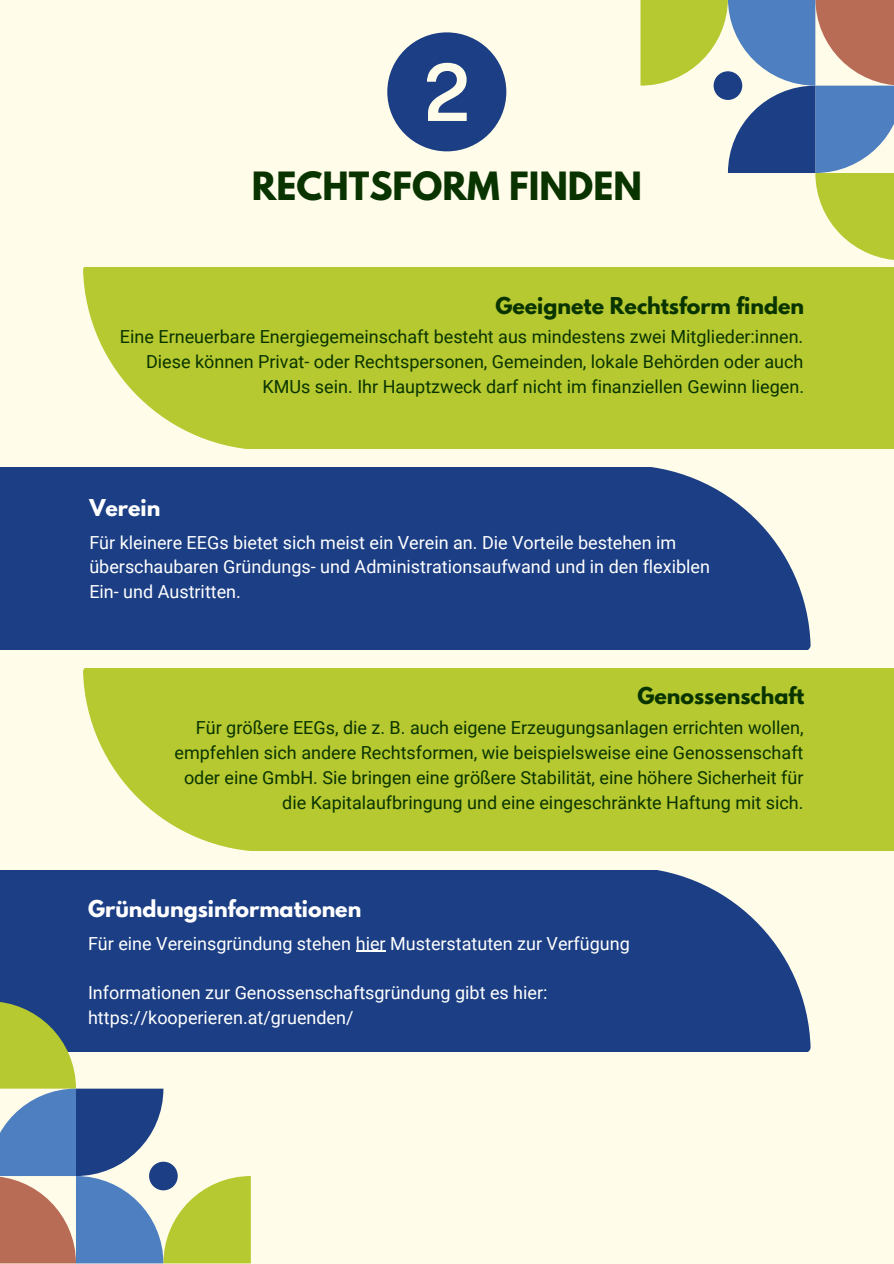
<style>
.page{position:relative;width:894px;height:1264px;background:#fff}
.page>*{position:absolute;margin:0;border:0;box-sizing:border-box;transform-origin:0 0}
.t1{font:700 34.5px "League Spartan";color:#093400}
.t2{font:700 20.55px "League Spartan";color:#093400}
.t3{font:700 20.55px "League Spartan";color:#fff}
.t4{font:18px/24.8px "Roboto";color:#093400;text-align:right}
.t5{font:18px/24.8px "Roboto";color:#fff}
</style>
<div class="page">
<div style="left:0;top:0;width:893px;height:1263px;background:#fffdea"></div>
<div style="left:83px;top:267px;width:810px;height:181px;background:#b6c930"></div>
<div style="left:0;top:468px;width:810px;height:181px;background:#1b3e84"></div>
<div style="left:83px;top:668px;width:810px;height:182px;background:#b6c930"></div>
<div style="left:0;top:870px;width:810px;height:181px;background:#1b3e84"></div>
<svg style="left:640px;top:0;width:253px;height:260px"></svg>
<div style="left:713px;top:71px;width:29px;height:29px;background:#1b3e84;border-radius:50%"></div>
<svg style="left:0;top:1001px;width:251px;height:262px"></svg>
<div style="left:149px;top:1161px;width:29px;height:29px;background:#1b3e84;border-radius:50%"></div>
<svg style="left:387px;top:32px;width:119px;height:119px"></svg>
<hr style="left:356px;top:950px;width:29px;height:2px;background:#fff">
<h1 class="t1" style="left:252px;top:169px;width:391px">RECHTSFORM FINDEN</h1>
<p class="t2" style="left:495px;top:295px;width:310px">Geeignete Rechtsform finden</p>
<p class="t4" style="left:120px;top:325px;width:685px">Eine Erneuerbare Energiegemeinschaft besteht aus mindestens zwei Mitglieder:innen.<br>Diese können Privat- oder Rechtspersonen, Gemeinden, lokale Behörden oder auch<br>KMUs sein. Ihr Hauptzweck darf nicht im finanziellen Gewinn liegen.</p>
<p class="t3" style="left:89px;top:497px;width:73px">Verein</p>
<p class="t5" style="left:89px;top:530px;width:622px">Für kleinere EEGs bietet sich meist ein Verein an. Die Vorteile bestehen im überschaubaren Gründungs- und Administrationsaufwand und in den flexiblen<br>Ein- und Austritten.</p>
<p class="t2" style="left:637px;top:685px;width:168px">Genossenschaft</p>
<p class="t4" style="left:174px;top:716px;width:630px">Für größere EEGs, die z. B. auch eigene Erzeugungsanlagen errichten wollen, empfehlen sich andere Rechtsformen, wie beispielsweise eine Genossenschaft oder eine GmbH. Sie bringen eine größere Stabilität, eine höhere Sicherheit für die Kapitalaufbringung und eine eingeschränkte Haftung mit sich.</p>
<p class="t3" style="left:88px;top:898px;width:275px">Gründungsinformationen</p>
<p class="t5" style="left:88px;top:931px;width:543px">Für eine Vereinsgründung stehen hier Musterstatuten zur Verfügung</p>
<p class="t5" style="left:88px;top:980px;width:461px">Informationen zur Genossenschaftsgründung gibt es hier: https://kooperieren.at/gruenden/</p>
</div>
